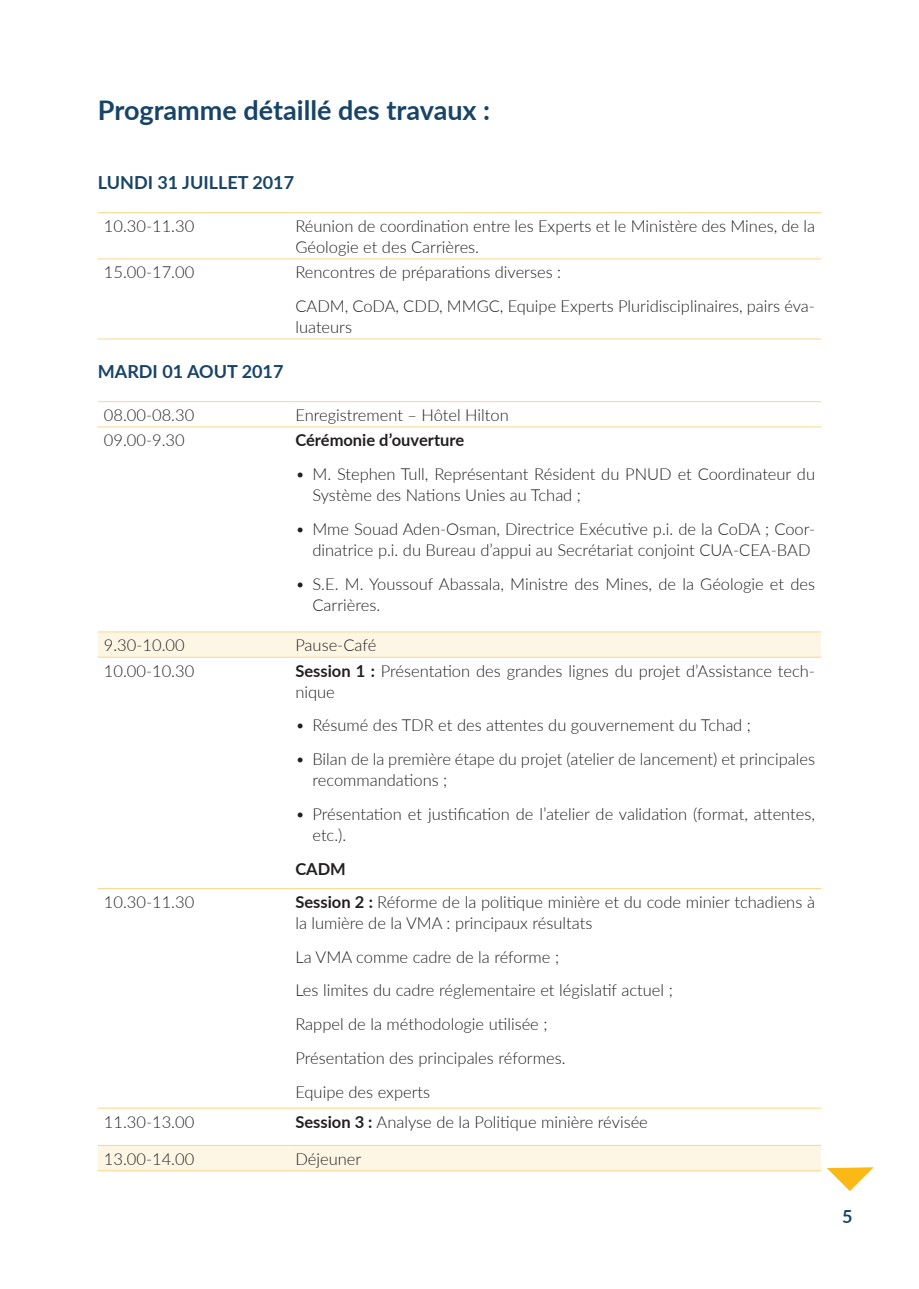
<style>
.page{position:relative;width:919px;height:1289px;background:#fff}
.page>*{position:absolute;margin:0;border:0;box-sizing:border-box;transform-origin:0 0}
.t1{font:700 27px "Lato";color:#184468}
.t2{font:700 18px "Lato";color:#184468}
.t3{font:300 16.5px/21px "Lato";color:#231f20}
.t4{font:700 16.5px "Lato";color:#231f20}
.s1{font-weight:700}
</style>
<div class="page">
<svg style="left:827px;top:1167px;width:46px;height:24px"></svg>
<hr style="left:98px;top:212px;width:191px;height:1px;background:#fed88f">
<hr style="left:289px;top:212px;width:532px;height:1px;background:#fed88f">
<hr style="left:98px;top:258px;width:191px;height:1px;background:#fed88f">
<hr style="left:289px;top:258px;width:532px;height:1px;background:#fed88f">
<hr style="left:98px;top:338px;width:191px;height:1px;background:#fed88f">
<hr style="left:289px;top:338px;width:532px;height:1px;background:#fed88f">
<svg style="left:98px;top:632px;width:723px;height:538px"></svg>
<hr style="left:98px;top:401px;width:191px;height:1px;background:#fed88f">
<hr style="left:289px;top:401px;width:532px;height:1px;background:#fed88f">
<hr style="left:98px;top:426px;width:191px;height:1px;background:#fed88f">
<hr style="left:289px;top:426px;width:532px;height:1px;background:#fed88f">
<hr style="left:98px;top:631px;width:191px;height:1px;background:#fed88f">
<hr style="left:289px;top:631px;width:532px;height:1px;background:#fed88f">
<hr style="left:98px;top:656px;width:191px;height:1px;background:#fed88f">
<hr style="left:289px;top:656px;width:532px;height:1px;background:#fed88f">
<hr style="left:98px;top:888px;width:191px;height:1px;background:#fed88f">
<hr style="left:289px;top:888px;width:532px;height:1px;background:#fed88f">
<hr style="left:98px;top:1107px;width:191px;height:1px;background:#fed88f">
<hr style="left:289px;top:1107px;width:532px;height:1px;background:#fed88f">
<hr style="left:98px;top:1144px;width:191px;height:1px;background:#fed88f">
<hr style="left:289px;top:1144px;width:532px;height:1px;background:#fed88f">
<hr style="left:98px;top:1170px;width:191px;height:1px;background:#fed88f">
<hr style="left:289px;top:1170px;width:532px;height:1px;background:#fed88f">
<h1 class="t1" style="left:98px;top:90px;width:394px">Programme détaillé des travaux :</h1>
<p class="t2" style="left:98px;top:169px;width:198px">LUNDI 31 JUILLET 2017</p>
<p class="t3" style="left:104px;top:215px;width:92px">10.30-11.30</p>
<p class="t3" style="left:295px;top:215px;width:521px">Réunion de coordination entre les Experts et le Ministère des Mines, de la<br>Géologie et des Carrières.</p>
<p class="t3" style="left:104px;top:261px;width:92px">15.00-17.00</p>
<p class="t3" style="left:295px;top:255px;width:521px;line-height:33.8px">Rencontres de préparations diverses :<br>CADM, CoDA, CDD, MMGC, Equipe Experts Pluridisciplinaires, pairs éva-</p>
<p class="t3" style="left:295px;top:316px;width:58px">luateurs</p>
<p class="t2" style="left:98px;top:358px;width:187px">MARDI 01 AOUT 2017</p>
<p class="t3" style="left:104px;top:404px;width:92px">08.00-08.30</p>
<p class="t3" style="left:295px;top:404px;width:215px">Enregistrement – Hôtel Hilton</p>
<p class="t3" style="left:104px;top:429px;width:82px">09.00-9.30</p>
<p class="t4" style="left:295px;top:428px;width:170px">Cérémonie d’ouverture</p>
<p class="t3" style="left:312px;top:463px;width:504px;text-indent:-17px">• M. Stephen Tull, Représentant Résident du PNUD et Coordinateur du<br>Système des Nations Unies au Tchad ;</p>
<p class="t3" style="left:295px;top:517px;width:521px;text-align:right">• Mme Souad Aden-Osman, Directrice Exécutive p.i. de la CoDA ; Coor&shy;dinatrice p.i. du Bureau d’appui au Secrétariat conjoint CUA-CEA-BAD</p>
<p class="t3" style="left:312px;top:572px;width:504px;text-indent:-17px">• S.E. M. Youssouf Abassala, Ministre des Mines, de la Géologie et des<br>Carrières.</p>
<p class="t3" style="left:104px;top:634px;width:82px">9.30-10.00</p>
<p class="t3" style="left:295px;top:634px;width:82px">Pause-Café</p>
<p class="t3" style="left:104px;top:659px;width:92px">10.00-10.30</p>
<p class="t3" style="left:295px;top:659px;width:521px"><span class="s1">Session 1 :</span> Présentation des grandes lignes du projet d’Assistance tech&shy;nique</p>
<p class="t3" style="left:295px;top:714px;width:457px">• Résumé des TDR et des attentes du gouvernement du Tchad ;</p>
<p class="t3" style="left:312px;top:748px;width:504px;text-indent:-17px">• Bilan de la première étape du projet (atelier de lancement) et principales recommandations ;</p>
<p class="t3" style="left:312px;top:802px;width:504px;text-indent:-17px">• Présentation et justification de l’atelier de validation (format, attentes, etc.).</p>
<p class="t4" style="left:295px;top:856px;width:52px">CADM</p>
<p class="t3" style="left:104px;top:890px;width:92px">10.30-11.30</p>
<p class="t3" style="left:295px;top:890px;width:521px"><span class="s1">Session 2 :</span> Réforme de la politique minière et du code minier tchadiens à la lumière de la VMA : principaux résultats</p>
<p class="t3" style="left:295px;top:939px;width:379px;line-height:33.8px">La VMA comme cadre de la réforme ;<br>Les limites du cadre réglementaire et législatif actuel ; Rappel de la méthodologie utilisée ;<br>Présentation des principales réformes.<br>Equipe des experts</p>
<p class="t3" style="left:104px;top:1110px;width:92px">11.30-13.00</p>
<p class="t3" style="left:295px;top:1110px;width:354px"><span class="s1">Session 3 :</span> Analyse de la Politique minière révisée</p>
<p class="t3" style="left:104px;top:1147px;width:92px">13.00-14.00</p>
<p class="t3" style="left:295px;top:1147px;width:67px">Déjeuner</p>
<p class="t2" style="left:842px;top:1202px;width:12px">5</p>
</div>
